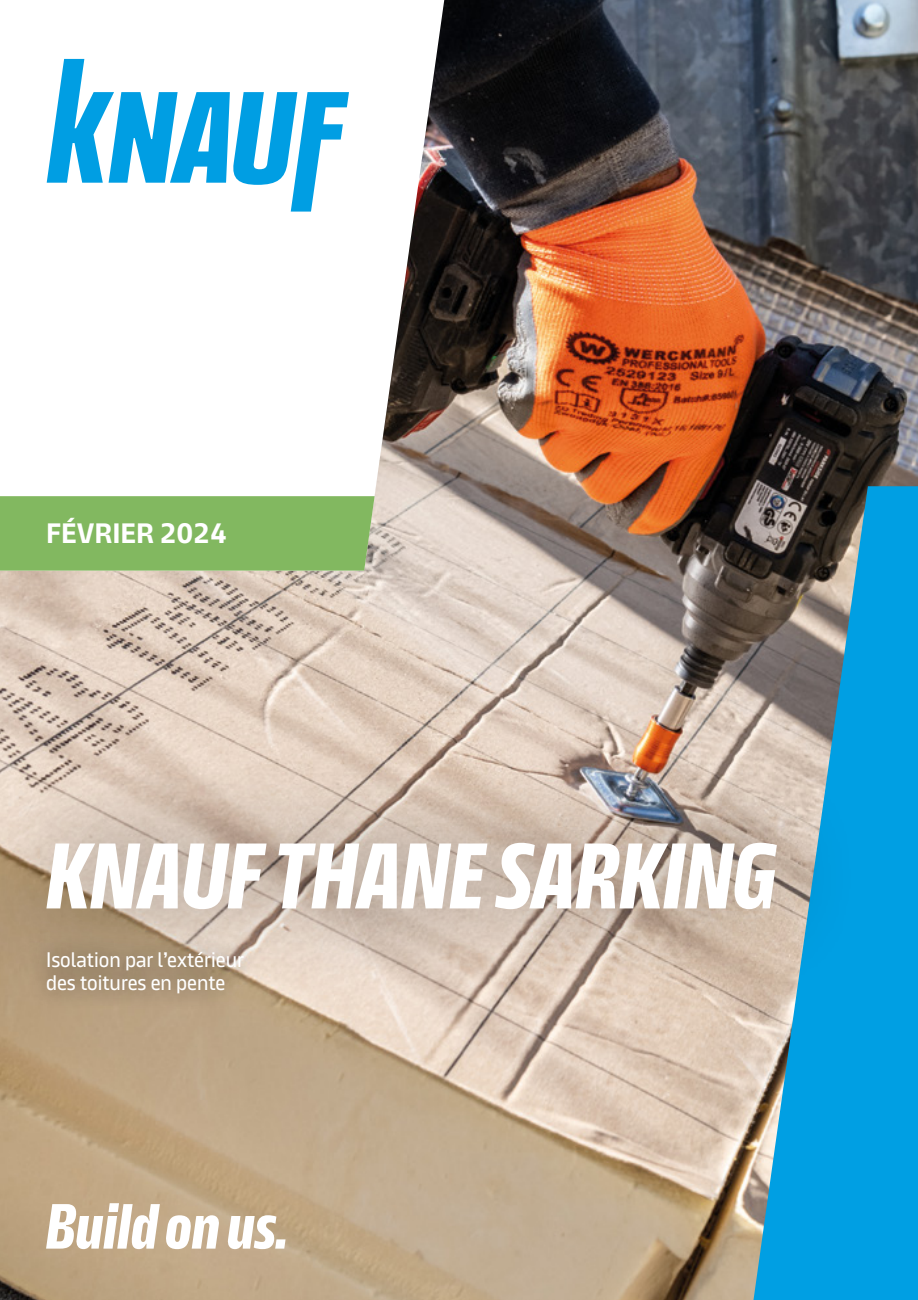
<style>
.page{position:relative;width:918px;height:1300px;background:#fff}
.page>*{position:absolute;margin:0;border:0;box-sizing:border-box;transform-origin:0 0}
.t1{font:700 92.75px "Knauf Head";color:#fff}
.t2{font:700 28px "Knauf";color:#fff}
.t3{font:21px/22.8px "Knauf";color:#fff}
</style>
<div class="page">
<img style="left:0;top:0;width:918px;height:1300px">
<svg style="left:0;top:0;width:444px;height:570px"></svg>
<div style="left:0;top:496px;width:375px;height:74px;background:#82b860"></div>
<svg style="left:753px;top:486px;width:165px;height:814px;background:#2894c0"></svg>
<svg style="left:46px;top:1203px;width:239px;height:46px"></svg>
<div style="left:0;top:752px;width:862px;height:248px;background:#000;opacity:.45"></div>
<div style="left:25px;top:932px;width:238px;height:80px;background:#000;opacity:.5"></div>
<svg style="left:47px;top:59px;width:302px;height:153px"></svg>
<h2 class="t2" style="left:46px;top:518px;width:182px">FÉVRIER 2024</h2>
<h1 class="t1" style="left:46px;top:828px;width:731px">KNAUF THANE SARKING</h1>
<p class="t3" style="left:46px;top:948px;width:200px">Isolation par l’extérieur des toitures en pente</p>
</div>
